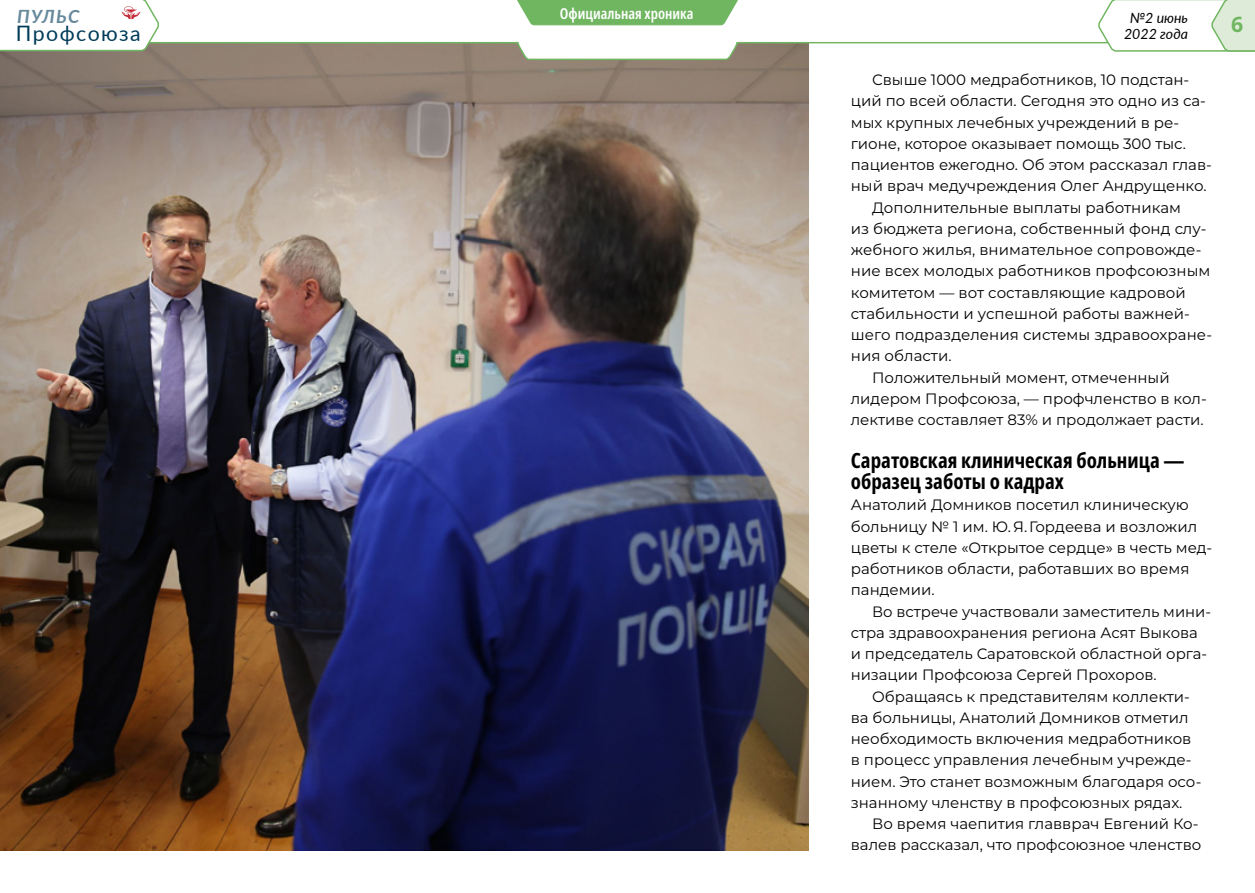
<style>
.page{position:relative;width:1255px;height:893px;background:#fff}
.page>*{position:absolute;margin:0;border:0;box-sizing:border-box;transform-origin:0 0}
.t1{font:21.3px "Lato";letter-spacing:.07em;color:#003b59}
.t2{font:700 21.3px "Noto Sans";color:#70b661}
._1_1_podzag{font:700 extra-condensed 21px/21.3px "Noto Sans";color:#000}
.t3{font:italic 700 18.3px "Lato";letter-spacing:.07em;color:#66899b}
._0_0_body{font:15px/21.3px "Montserrat";color:#000}
._0_1_first{font:15px/21.3px "Montserrat";color:#000}
.t4{font:600 extra-condensed 15px "Noto Sans";color:#fff}
.t5{font:italic 14.1px/15.3px "Lato";color:#000;text-align:center}
</style>
<div class="page">
<img style="left:0;top:61px;width:808px;height:789px">
<svg style="left:0;top:41px;width:1096px;height:20px"></svg>
<svg style="left:517px;top:0;width:221px;height:26px;background:#7dbc6f"></svg>
<svg style="left:1096px;top:0;width:158px;height:52px"></svg>
<svg style="left:0;top:0;width:161px;height:52px"></svg>
<p class="t3" style="left:17px;top:3px;width:64px">ПУЛЬС</p>
<h1 class="t1" style="left:16px;top:18px;width:126px">Профсоюза</h1>
<p class="t4" style="left:560px;top:3px;width:135px">Официальная хроника</p>
<p class="t5" style="left:1123px;top:10px;width:65px">№2 июнь<br>2022 года</p>
<h1 class="t2" style="left:1231px;top:9px;width:14px">6</h1>
<p class="_0_0_body" style="left:850px;top:69px;width:362px;text-indent:21px">Свыше 1000 медработников, 10 подстан&shy;ций по всей области. Сегодня это одно из са&shy;мых крупных лечебных учреждений в ре&shy;гионе, которое оказывает помощь 300 тыс. пациентов ежегодно. Об этом рассказал глав&shy;ный врач медучреждения Олег Андрущенко.</p>
<p class="_0_0_body" style="left:850px;top:196px;width:363px;text-indent:21px">Дополнительные выплаты работникам<br>из бюджета региона, собственный фонд слу&shy;жебного жилья, внимательное сопровожде&shy;ние всех молодых работников профсоюзным комитетом — вот составляющие кадровой стабильности и успешной работы важней&shy;шего подразделения системы здравоохране&shy;ния области.</p>
<p class="_0_0_body" style="left:850px;top:366px;width:357px;text-indent:21px">Положительный момент, отмеченный лидером Профсоюза, — профчленство в кол&shy;лективе составляет 83% и продолжает расти.</p>
<p class="_1_1_podzag" style="left:850px;top:450px;width:335px">Саратовская клиническая больница — образец заботы о кадрах</p>
<p class="_0_1_first" style="left:850px;top:494px;width:363px">Анатолий Домников посетил клиническую больницу № 1 им. Ю. Я. Гордеева и возложил цветы к стеле «Открытое сердце» в честь мед&shy;работников области, работавших во время пандемии.</p>
<p class="_0_0_body" style="left:850px;top:600px;width:362px;text-indent:21px">Во встрече участвовали заместитель мини&shy;стра здравоохранения региона Асят Выкова и председатель Саратовской областной орга&shy;низации Профсоюза Сергей Прохоров.</p>
<p class="_0_0_body" style="left:850px;top:685px;width:352px;text-indent:21px">Обращаясь к представителям коллекти&shy;ва больницы, Анатолий Домников отметил необходимость включения медработников в процесс управления лечебным учрежде&shy;нием. Это станет возможным благодаря осо&shy;знанному членству в профсоюзных рядах.</p>
<p class="_0_0_body" style="left:850px;top:813px;width:352px;text-align:right">Во время чаепития главврач Евгений Ко&shy;валев рассказал, что профсоюзное членство</p>
</div>
